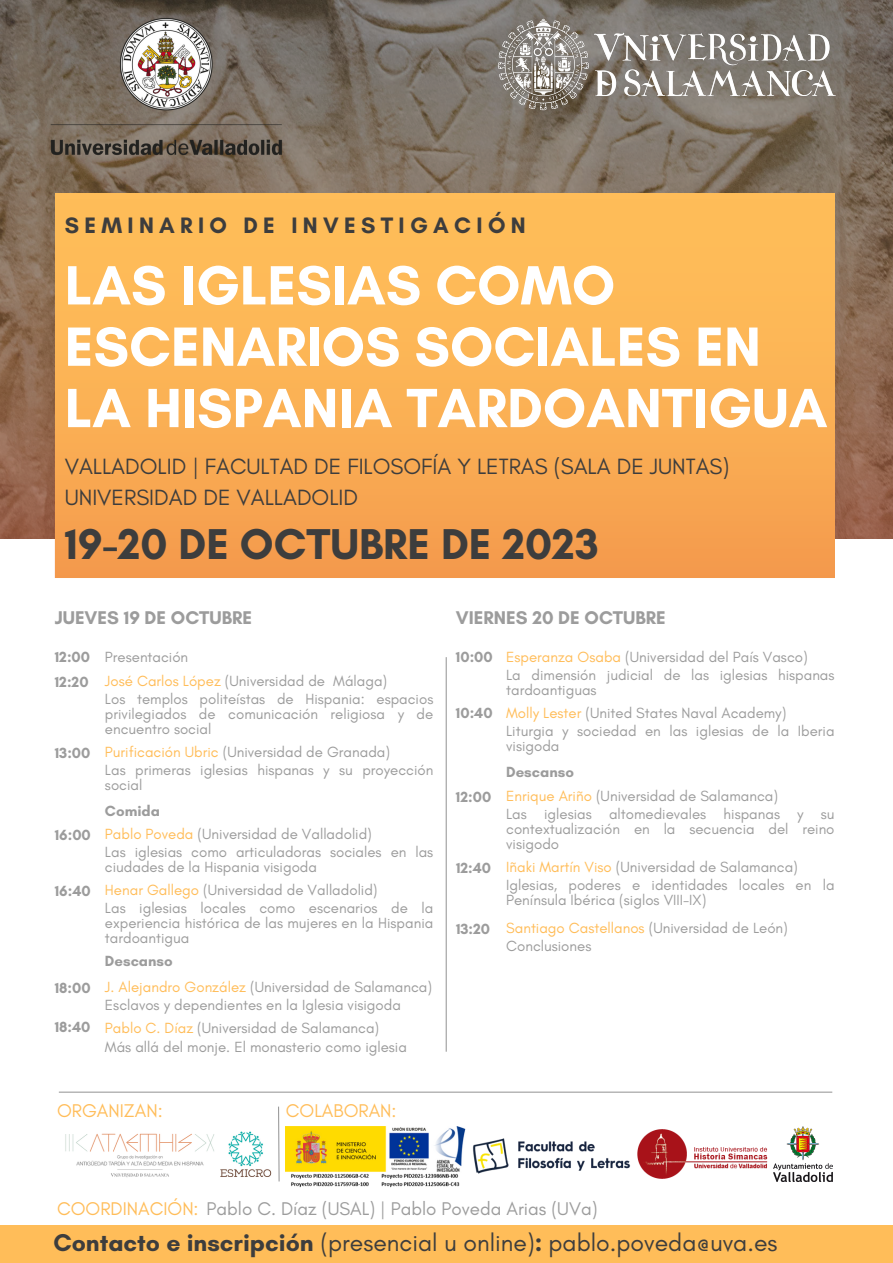
<style>
.page{position:relative;width:893px;height:1263px;background:#fff}
.page>*{position:absolute;margin:0;border:0;box-sizing:border-box;transform-origin:0 0}
.t1{font:700 56.25px/61.3px "Glacial Indifference";color:#fff}
.t2{font:700 43.95px "Glacial Indifference";color:#3d3d3d}
.t3{font:24.75px "Glacial Indifference";color:#3d3d3d}
.t4{font:700 22.73px "Glacial Indifference";letter-spacing:.235em;color:#3d3d3d}
.t5{font:22.5px "Glacial Indifference";color:#3d3d3d}
.t6{font:18.75px "Glacial Indifference";color:#9c9c9c}
.t7{font:700 18.75px "Glacial Indifference";color:#9c9c9c}
.t8{font:18.75px "Glacial Indifference";color:#ffbd59}
.t9{font:15px/15px "Glacial Indifference";color:#9c9c9c}
.t10{font:700 15px "Glacial Indifference";color:#9c9c9c}
.t11{font:15px "Glacial Indifference";color:#ffbd59}
.s1{color:#ffbd59}
.s2{color:#9c9c9c}
.s3{font-weight:700}
</style>
<div class="page">
<div style="left:0;top:1225px;width:893px;height:38px;background:#ffbd59"></div>
<img style="left:220px;top:1131px;width:52px;height:46px">
<img style="left:65px;top:1133px;width:149px;height:44px">
<svg style="left:278px;top:1106px;width:2px;height:76px"></svg>
<svg style="left:0;top:0;width:893px;height:538px;background:#84705d"></svg>
<svg style="left:55px;top:199px;width:779px;height:379px;background:#faaf54"></svg>
<hr style="left:446px;top:657px;width:1px;height:395px;background:#000">
<img style="left:497px;top:17px;width:341px;height:94px">
<img style="left:25px;top:0;width:283px;height:174px">
<img style="left:637px;top:1129px;width:130px;height:49px">
<hr style="left:59px;top:1091px;width:773px;height:2px;background:#000">
<img style="left:773px;top:1126px;width:59px;height:55px">
<img style="left:286px;top:1126px;width:179px;height:62px">
<img style="left:472px;top:1138px;width:158px;height:36px">
<p class="t4" style="left:65px;top:211px;width:462px">SEMINARIO DE INVESTIGACIÓN</p>
<p class="t1" style="left:65px;top:254px;width:764px">LAS IGLESIAS COMO<br>ESCENARIOS SOCIALES EN<br>LA HISPANIA TARDOANTIGUA</p>
<p class="t5" style="left:65px;top:453px;width:666px">VALLADOLID | FACULTAD DE FILOSOFÍA Y LETRAS (SALA DE JUNTAS)</p>
<p class="t5" style="left:65px;top:484px;width:295px">UNIVERSIDAD DE VALLADOLID</p>
<p class="t2" style="left:65px;top:517px;width:535px">19-20 DE OCTUBRE DE 2023</p>
<p class="t7" style="left:55px;top:606px;width:199px">JUEVES 19 DE OCTUBRE</p>
<p class="t10" style="left:55px;top:647px;width:37px">12:00</p>
<p class="t9" style="left:105px;top:649px;width:85px">Presentación</p>
<p class="t9" style="left:105px;top:673px;width:284px"><span class="s1">José Carlos López</span> (Universidad de Málaga)</p>
<p class="t9" style="left:105px;top:691px;width:330px;text-align:justify">Los templos politeístas de Hispania: espacios privilegiados de comunicación religiosa y de encuentro social</p>
<p class="t9" style="left:105px;top:744px;width:287px"><span class="s1">Purificación Ubric</span> (Universidad de Granada)</p>
<p class="t9" style="left:105px;top:762px;width:330px">Las primeras iglesias hispanas y su proyección social</p>
<p class="t10" style="left:105px;top:801px;width:57px">Comida</p>
<p class="t9" style="left:105px;top:826px;width:268px"><span class="s1">Pablo Poveda</span> (Universidad de Valladolid)</p>
<p class="t9" style="left:105px;top:845px;width:330px">Las iglesias como articuladoras sociales en las ciudades de la Hispania visigoda</p>
<p class="t9" style="left:105px;top:882px;width:274px"><span class="s1">Henar Gallego</span> (Universidad de Valladolid)</p>
<p class="t9" style="left:105px;top:900px;width:330px;text-align:justify">Las iglesias locales como escenarios de la experiencia histórica de las mujeres en la Hispania tardoantigua</p>
<p class="t10" style="left:105px;top:952px;width:69px">Descanso</p>
<p class="t9" style="left:105px;top:979px;width:328px"><span class="s1">J. Alejandro González</span> (Universidad de Salamanca)</p>
<p class="t9" style="left:105px;top:997px;width:297px">Esclavos y dependientes en la Iglesia visigoda</p>
<p class="t9" style="left:105px;top:1020px;width:276px"><span class="s1">Pablo C. Díaz</span> (Universidad de Salamanca)</p>
<p class="t9" style="left:105px;top:1039px;width:303px">Más allá del monje. El monasterio como iglesia</p>
<p class="t10" style="left:55px;top:672px;width:35px">12:20</p>
<p class="t10" style="left:55px;top:744px;width:37px">13:00</p>
<p class="t10" style="left:55px;top:826px;width:38px">16:00</p>
<p class="t10" style="left:55px;top:882px;width:37px">16:40</p>
<p class="t10" style="left:55px;top:978px;width:37px">18:00</p>
<p class="t10" style="left:55px;top:1018px;width:37px">18:40</p>
<p class="t8" style="left:57px;top:1099px;width:107px">ORGANIZAN:</p>
<p class="t8" style="left:286px;top:1099px;width:112px">COLABORAN:</p>
<p class="t7" style="left:456px;top:606px;width:211px">VIERNES 20 DE OCTUBRE</p>
<p class="t10" style="left:456px;top:647px;width:38px">10:00</p>
<p class="t9" style="left:506px;top:649px;width:303px"><span class="s1">Esperanza Osaba</span> (Universidad del País Vasco)</p>
<p class="t9" style="left:506px;top:668px;width:330px">La dimensión judicial de las iglesias hispanas tardoantiguas</p>
<p class="t9" style="left:506px;top:705px;width:282px"><span class="s1">Molly Lester</span> (United States Naval Academy)</p>
<p class="t9" style="left:506px;top:723px;width:330px">Liturgia y sociedad en las iglesias de la Iberia visigoda</p>
<p class="t10" style="left:506px;top:763px;width:69px">Descanso</p>
<p class="t9" style="left:506px;top:788px;width:273px"><span class="s1">Enrique Ariño</span> (Universidad de Salamanca)</p>
<p class="t9" style="left:506px;top:806px;width:330px;text-align:justify">Las iglesias altomedievales hispanas y su contextualización en la secuencia del reino visigodo</p>
<p class="t9" style="left:506px;top:859px;width:293px"><span class="s1">Iñaki Martín Viso</span> (Universidad de Salamanca)</p>
<p class="t9" style="left:506px;top:877px;width:330px">Iglesias, poderes e identidades locales en la<br>Península Ibérica (siglos VIII-IX)</p>
<p class="t11" style="left:506px;top:918px;width:283px">Santiago Castellanos <span class="s2">(Universidad de León)</span></p>
<p class="t9" style="left:506px;top:938px;width:87px">Conclusiones</p>
<p class="t10" style="left:456px;top:704px;width:38px">10:40</p>
<p class="t10" style="left:456px;top:787px;width:37px">12:00</p>
<p class="t10" style="left:456px;top:858px;width:37px">12:40</p>
<p class="t10" style="left:456px;top:920px;width:36px">13:20</p>
<p class="t6" style="left:57px;top:1197px;width:542px"><span class="s1">COORDINACIÓN:</span> Pablo C. Díaz (USAL) | Pablo Poveda Arias (UVa)</p>
<p class="t3" style="left:53px;top:1227px;width:725px"><span class="s3">Contacto e inscripción</span> (presencial u online)<span class="s3">:</span> pablo.poveda@uva.es</p>
</div>
